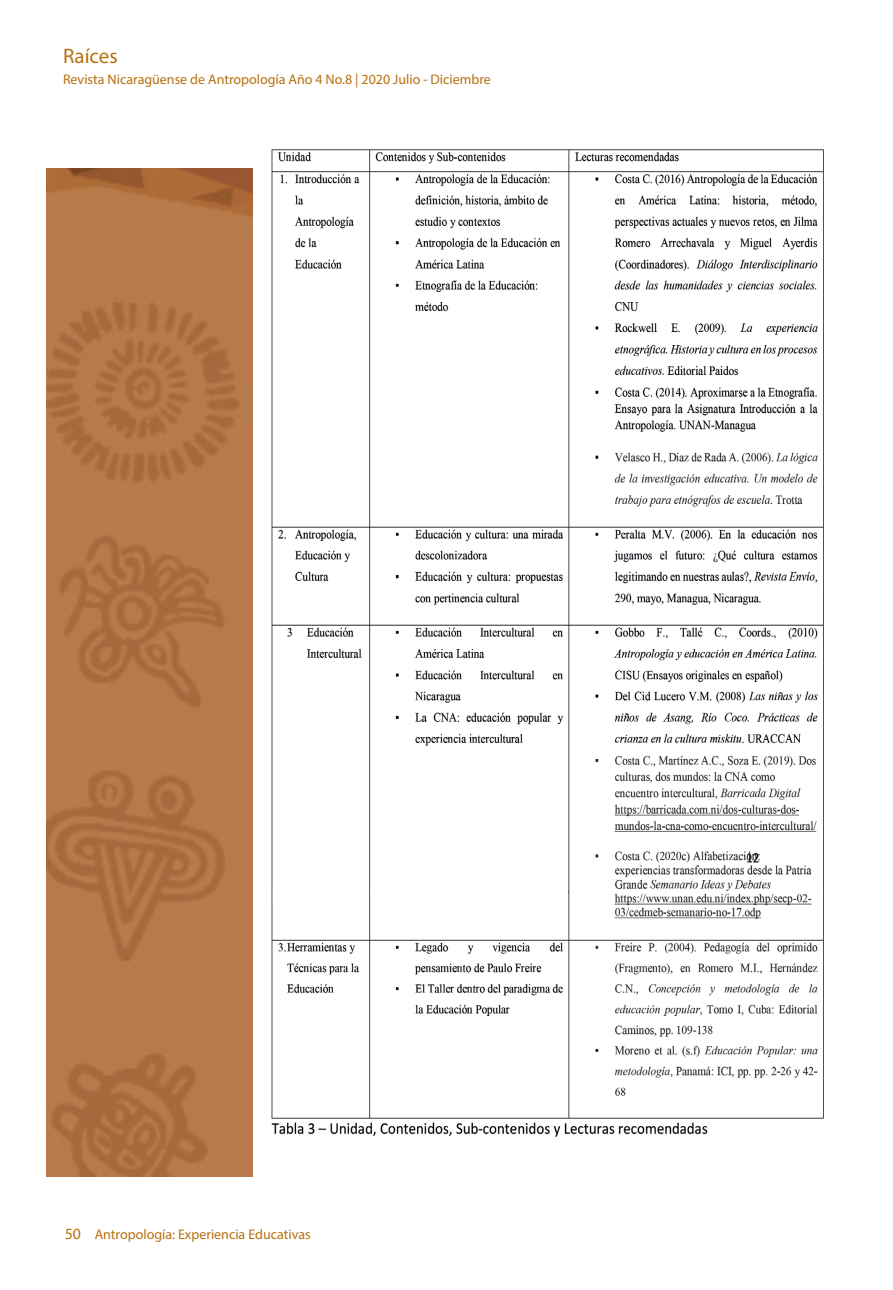
<style>
.page{position:relative;width:893px;height:1290px;background:#fff}
.page>*{position:absolute;margin:0;border:0;box-sizing:border-box;transform-origin:0 0}
.t1{font:21px "Myriad Pro";color:#b7700f}
.t2{font:15.75px "Myriad Pro";color:#b7700f}
.t3{font:14px "Myriad Pro";color:#b7700f}
.t4{font:14px "Myriad Pro";color:#b47526}
.s1{font-size:15.75px;color:#b7700f}
</style>
<div class="page">
<img style="left:46px;top:168px;width:206px;height:1008px">
<img style="left:271px;top:149px;width:553px;height:988px">
<p class="t1" style="left:65px;top:43px;width:56px">Raíces</p>
<p class="t3" style="left:63px;top:71px;width:429px">Revista Nicaragüense de Antropología Año 4 No.8 | 2020 Julio - Diciembre</p>
<p class="t3" style="left:66px;top:71px;width:432px">Revista Nicaragüense de Antropología Año 4 No.8 | 2020 Julio - Diciembre</p>
<p class="t4" style="left:66px;top:1226px;width:250px"><span class="s1">10</span> Antropología: Experiencia Educativas</p>
<p class="t2" style="left:65px;top:1224px;width:10px">5</p>
<p class="t3" style="left:95px;top:1226px;width:217px">Antropología: Experiencia Educativas</p>
</div>
